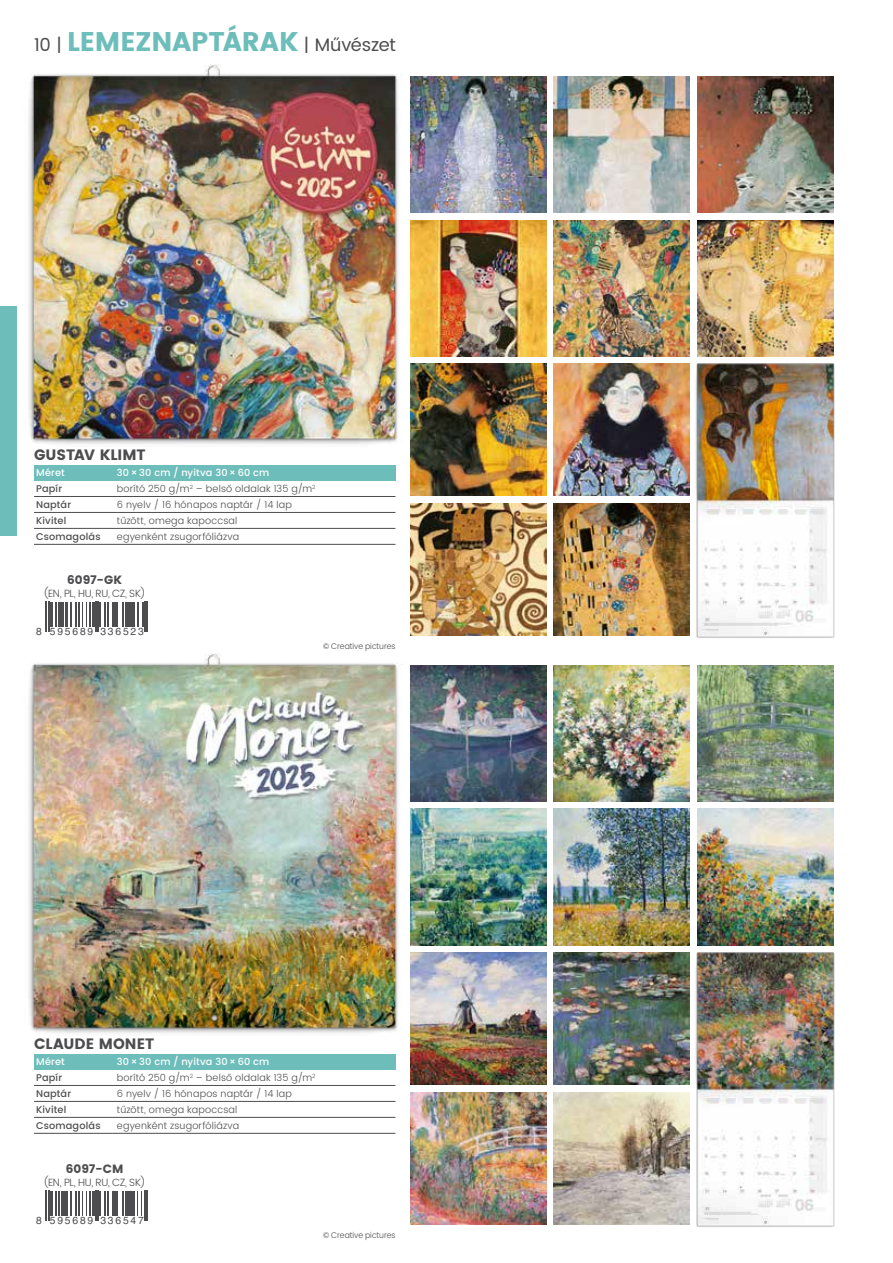
<style>
.page{position:relative;width:893px;height:1263px;background:#fff}
.page>*{position:absolute;margin:0;border:0;box-sizing:border-box;transform-origin:0 0}
.t1{font:700 27px "Poppins";letter-spacing:-.01em;color:#6dbebb}
.t2{font:700 15px "Poppins";color:#4d4d4f}
.t3{font:700 12px "Poppins";letter-spacing:.01em;color:#4d4d4f}
.t4{font:300 10.5px "Poppins";letter-spacing:-.035em;color:#4d4d4f}
.t5{font:10.35px "Helvetica";letter-spacing:.17em;color:#4d4d4f}
.t6{font:300 9.75px "Poppins";letter-spacing:.02em;color:#4d4d4f}
.t7{font:500 9.75px "Poppins";letter-spacing:.015em;color:#4d4d4f}
.t8{font:500 9.75px "Poppins";letter-spacing:.015em;color:#fff}
.t9{font:300 8.25px "Poppins";color:#4d4d4f;scale:.95 1}
.s1{font-weight:400;font-size:18px;color:#4d4d4f}
</style>
<div class="page">
<div style="left:0;top:306px;width:17px;height:230px;background:#6dbebb"></div>
<div style="left:34px;top:1054px;width:361px;height:15px;background:#6dbebb"></div>
<hr style="left:34px;top:1085px;width:361px;height:1px;background:#4d4d4f">
<hr style="left:34px;top:1101px;width:361px;height:1px;background:#4d4d4f">
<hr style="left:34px;top:1117px;width:361px;height:1px;background:#4d4d4f">
<hr style="left:34px;top:1133px;width:361px;height:1px;background:#4d4d4f">
<img style="left:28px;top:65px;width:375px;height:379px">
<img style="left:697px;top:77px;width:136px;height:136px">
<img style="left:554px;top:77px;width:136px;height:136px">
<img style="left:410px;top:220px;width:136px;height:136px">
<img style="left:410px;top:364px;width:136px;height:132px">
<img style="left:554px;top:364px;width:136px;height:132px">
<img style="left:410px;top:503px;width:136px;height:133px">
<img style="left:554px;top:503px;width:136px;height:133px">
<img style="left:410px;top:77px;width:136px;height:136px">
<img style="left:697px;top:220px;width:136px;height:136px">
<img style="left:554px;top:220px;width:136px;height:136px">
<img style="left:695px;top:363px;width:140px;height:275px">
<img style="left:28px;top:654px;width:375px;height:379px">
<img style="left:697px;top:665px;width:136px;height:136px">
<img style="left:554px;top:665px;width:136px;height:136px">
<img style="left:410px;top:809px;width:136px;height:136px">
<img style="left:410px;top:952px;width:136px;height:133px">
<img style="left:554px;top:952px;width:136px;height:133px">
<img style="left:410px;top:1092px;width:136px;height:132px">
<img style="left:554px;top:1092px;width:136px;height:132px">
<img style="left:410px;top:665px;width:136px;height:136px">
<img style="left:697px;top:809px;width:136px;height:136px">
<img style="left:554px;top:809px;width:136px;height:136px">
<img style="left:695px;top:952px;width:140px;height:275px">
<div style="left:34px;top:465px;width:361px;height:15px;background:#6dbebb"></div>
<hr style="left:34px;top:496px;width:361px;height:1px;background:#4d4d4f">
<hr style="left:34px;top:512px;width:361px;height:1px;background:#4d4d4f">
<hr style="left:34px;top:528px;width:361px;height:1px;background:#4d4d4f">
<hr style="left:34px;top:544px;width:361px;height:1px;background:#4d4d4f">
<hr style="left:46px;top:1191px;width:1px;height:30px;background:#4d4d4f">
<hr style="left:48px;top:1191px;width:1px;height:30px;background:#4d4d4f">
<hr style="left:50px;top:1191px;width:2px;height:24px;background:#4d4d4f">
<svg style="left:56px;top:1191px;width:4px;height:24px"></svg>
<hr style="left:61px;top:1191px;width:3px;height:24px;background:#4d4d4f">
<hr style="left:65px;top:1191px;width:2px;height:24px;background:#4d4d4f">
<svg style="left:71px;top:1191px;width:20px;height:24px"></svg>
<hr style="left:92px;top:1191px;width:2px;height:24px;background:#4d4d4f">
<hr style="left:95px;top:1191px;width:1px;height:30px;background:#4d4d4f">
<hr style="left:97px;top:1191px;width:1px;height:30px;background:#4d4d4f">
<svg style="left:100px;top:1191px;width:8px;height:24px"></svg>
<hr style="left:112px;top:1191px;width:2px;height:24px;background:#4d4d4f">
<svg style="left:115px;top:1191px;width:8px;height:24px"></svg>
<hr style="left:125px;top:1191px;width:4px;height:24px;background:#4d4d4f">
<svg style="left:130px;top:1191px;width:1px;height:24px"></svg>
<hr style="left:132px;top:1191px;width:3px;height:24px;background:#4d4d4f">
<svg style="left:137px;top:1191px;width:5px;height:24px"></svg>
<hr style="left:145px;top:1191px;width:1px;height:30px;background:#4d4d4f">
<hr style="left:147px;top:1191px;width:1px;height:30px;background:#4d4d4f">
<hr style="left:46px;top:602px;width:1px;height:30px;background:#4d4d4f">
<hr style="left:48px;top:602px;width:1px;height:30px;background:#4d4d4f">
<hr style="left:50px;top:602px;width:2px;height:25px;background:#4d4d4f">
<svg style="left:56px;top:602px;width:4px;height:25px"></svg>
<hr style="left:61px;top:602px;width:3px;height:25px;background:#4d4d4f">
<hr style="left:65px;top:602px;width:2px;height:25px;background:#4d4d4f">
<svg style="left:71px;top:602px;width:20px;height:25px"></svg>
<hr style="left:92px;top:602px;width:2px;height:25px;background:#4d4d4f">
<hr style="left:95px;top:602px;width:1px;height:30px;background:#4d4d4f">
<hr style="left:97px;top:602px;width:1px;height:30px;background:#4d4d4f">
<svg style="left:100px;top:602px;width:8px;height:25px"></svg>
<hr style="left:112px;top:602px;width:2px;height:25px;background:#4d4d4f">
<svg style="left:115px;top:602px;width:8px;height:25px"></svg>
<hr style="left:125px;top:602px;width:4px;height:25px;background:#4d4d4f">
<hr style="left:130px;top:602px;width:2px;height:25px;background:#4d4d4f">
<hr style="left:133px;top:602px;width:2px;height:25px;background:#4d4d4f">
<svg style="left:137px;top:602px;width:7px;height:25px"></svg>
<hr style="left:145px;top:602px;width:1px;height:30px;background:#4d4d4f">
<hr style="left:147px;top:602px;width:1px;height:30px;background:#4d4d4f">
<h1 class="t1" style="left:34px;top:26px;width:363px"><span class="s1">10 |</span> LEMEZNAPTÁRAK <span class="s1">| Művészet</span></h1>
<h2 class="t2" style="left:34px;top:446px;width:113px">GUSTAV KLIMT</h2>
<p class="t8" style="left:36px;top:465px;width:30px">Méret</p>
<p class="t8" style="left:117px;top:465px;width:154px">30×30 cm / nyitva 30×60 cm</p>
<p class="t7" style="left:36px;top:481px;width:27px">Papír</p>
<p class="t6" style="left:117px;top:482px;width:200px">borító 250 g/m<sup>2</sup> – belső oldalak 135 g/m<sup>2</sup></p>
<p class="t7" style="left:36px;top:497px;width:36px">Naptár</p>
<p class="t6" style="left:117px;top:498px;width:176px">6 nyelv / 16 hónapos naptár / 14 lap</p>
<p class="t7" style="left:36px;top:513px;width:32px">Kivitel</p>
<p class="t6" style="left:117px;top:513px;width:122px">tűzött, omega kapoccsal</p>
<p class="t7" style="left:36px;top:529px;width:66px">Csomagolás</p>
<p class="t6" style="left:117px;top:529px;width:124px">egyenként zsugorfóliázva</p>
<p class="t3" style="left:67px;top:573px;width:57px">6097-GK</p>
<p class="t4" style="left:43px;top:585px;width:104px">(EN, PL, HU, RU, CZ, SK)</p>
<p class="t5" style="left:36px;top:624px;width:109px">8 595689 336523</p>
<p class="t9" style="left:323px;top:640px;width:78px">© Creative pictures</p>
<h2 class="t2" style="left:34px;top:1035px;width:122px">CLAUDE MONET</h2>
<p class="t8" style="left:36px;top:1054px;width:30px">Méret</p>
<p class="t8" style="left:117px;top:1054px;width:154px">30×30 cm / nyitva 30×60 cm</p>
<p class="t7" style="left:36px;top:1070px;width:27px">Papír</p>
<p class="t6" style="left:117px;top:1070px;width:200px">borító 250 g/m<sup>2</sup> – belső oldalak 135 g/m<sup>2</sup></p>
<p class="t7" style="left:36px;top:1086px;width:36px">Naptár</p>
<p class="t6" style="left:117px;top:1086px;width:176px">6 nyelv / 16 hónapos naptár / 14 lap</p>
<p class="t7" style="left:36px;top:1102px;width:32px">Kivitel</p>
<p class="t6" style="left:117px;top:1102px;width:122px">tűzött, omega kapoccsal</p>
<p class="t7" style="left:36px;top:1118px;width:66px">Csomagolás</p>
<p class="t6" style="left:117px;top:1118px;width:124px">egyenként zsugorfóliázva</p>
<p class="t3" style="left:66px;top:1162px;width:59px">6097-CM</p>
<p class="t4" style="left:43px;top:1174px;width:104px">(EN, PL, HU, RU, CZ, SK)</p>
<p class="t5" style="left:36px;top:1213px;width:109px">8 595689 336547</p>
<p class="t9" style="left:323px;top:1229px;width:78px">© Creative pictures</p>
</div>
